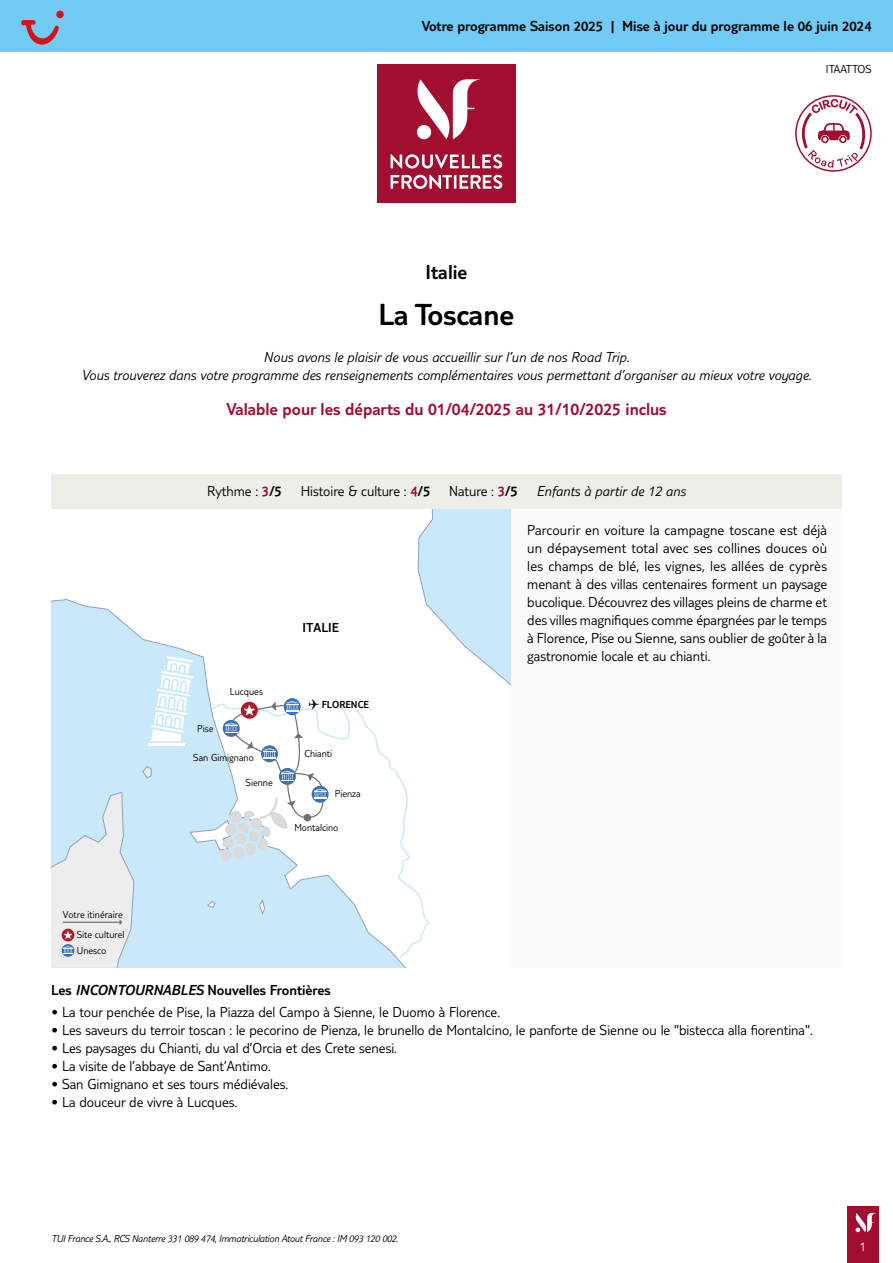
<style>
.page{position:relative;width:893px;height:1263px;background:#fff}
.page>*{position:absolute;margin:0;border:0;box-sizing:border-box;transform-origin:0 0}
.t1{font:300 31.5px "TUI Type";color:#000}
.t2{font:300 21px "TUI Type";color:#000}
.t3{font:300 18px "TUI Type";color:#a10e2f}
.t4{font:300 15px/18px "TUI Type";color:#000;text-align:justify}
.t5{font:italic 300 15px/18px "TUI Type";color:#000;text-align:center}
.t6{font:300 15px "TUI Type";color:#000}
.t7{font:300 13.5px "TUI Type";color:#000}
.t8{font:300 13.5px "TUI Type";color:#fff}
.t9{font:300 12px "TUI Type";color:#000}
.t10{font:300 10.5px/20.4px "TUI Type";color:#000;text-align:right}
.t11{font:italic 300 10.5px "TUI Type";letter-spacing:-.02em;color:#000}
.t12{font:300 10.5px "TUI Type";color:#000}
.s1{color:#a10e2f}
.s2{font-style:inherit}
.s3{font-style:italic}
</style>
<div class="page">
<div style="left:847px;top:1206px;width:32px;height:57px;background:#a10e2f"></div>
<svg style="left:855px;top:1213px;width:21px;height:19px"></svg>
<div style="left:51px;top:508px;width:791px;height:459px;background:#fbfafa"></div>
<div style="left:0;top:0;width:893px;height:51px;background:#71cbf4"></div>
<div style="left:377px;top:65px;width:139px;height:138px;background:#a10e2f"></div>
<svg style="left:391px;top:154px;width:111px;height:15px"></svg>
<svg style="left:391px;top:175px;width:111px;height:14px"></svg>
<svg style="left:416px;top:79px;width:65px;height:60px"></svg>
<svg style="left:51px;top:508px;width:459px;height:459px"></svg>
<svg style="left:143px;top:656px;width:288px;height:302px"></svg>
<svg style="left:51px;top:792px;width:83px;height:175px"></svg>
<div style="left:51px;top:474px;width:791px;height:34px;background:#eeede7"></div>
<svg style="left:21px;top:20px;width:38px;height:25px"></svg>
<div style="left:56px;top:11px;width:8px;height:7px;background:#d51317;border-radius:50%"></div>
<div style="left:795px;top:95px;width:77px;height:77px;border:2px solid #a10e2f;border-radius:50%"></div>
<svg style="left:802px;top:99px;width:63px;height:69px"></svg>
<p class="t6" style="left:422px;top:18px;width:451px">Votre programme Saison 2025 | Mise à jour du programme le 06 juin 2024</p>
<p class="t9" style="left:826px;top:62px;width:47px">ITAATTOS</p>
<h2 class="t2" style="left:425px;top:260px;width:44px">Italie</h2>
<h1 class="t1" style="left:378px;top:297px;width:137px">La Toscane</h1>
<p class="t5" style="left:82px;top:348px;width:731px">Nous avons le plaisir de vous accueillir sur l’un de nos Road Trip.<br>Vous trouverez dans votre programme des renseignements complémentaires vous permettant d’organiser au mieux votre voyage.</p>
<p class="t3" style="left:226px;top:398px;width:442px">Valable pour les départs du 01/04/2025 au 31/10/2025 inclus</p>
<p class="t4" style="left:207px;top:482px;width:76px">Rythme : <span class="s1">3</span><span class="s2">/5</span></p>
<p class="t4" style="left:301px;top:482px;width:219px">Histoire &amp; culture : <span class="s1">4</span><span class="s2">/5</span> Nature : <span class="s1">3</span><span class="s2">/5</span></p>
<p class="t5" style="left:536px;top:482px;width:151px">Enfants à partir de 12 ans</p>
<p class="t10" style="left:63px;top:904px;width:63px">Votre itinéraire<br>Site culturel</p>
<p class="t10" style="left:77px;top:940px;width:31px">Unesco</p>
<p class="t7" style="left:303px;top:619px;width:38px">ITALIE</p>
<p class="t10" style="left:197px;top:718px;width:18px">Pise</p>
<p class="t10" style="left:230px;top:681px;width:35px">Lucques</p>
<p class="t10" style="left:193px;top:747px;width:62px">San Gimignano</p>
<p class="t10" style="left:246px;top:772px;width:29px">Sienne</p>
<p class="t12" style="left:308px;top:698px;width:62px">✈ FLORENCE</p>
<p class="t10" style="left:304px;top:743px;width:29px">Chianti</p>
<p class="t10" style="left:335px;top:783px;width:27px">Pienza</p>
<p class="t10" style="left:294px;top:817px;width:46px">Montalcino</p>
<p class="t4" style="left:527px;top:521px;width:301px">Parcourir en voiture la campagne toscane est déjà un dépaysement total avec ses collines douces où les champs de blé, les vignes, les allées de cyprès menant à des villas centenaires forment un paysage bucolique. Découvrez des villages pleins de charme et des villes magnifiques comme épargnées par le temps à Florence, Pise ou Sienne, sans oublier de goûter à la gastronomie locale et au chianti.</p>
<p class="t6" style="left:51px;top:981px;width:281px">Les <span class="s3">INCONTOURNABLES</span> Nouvelles Frontières</p>
<p class="t4" style="left:51px;top:1002px;width:451px">• La tour penchée de Pise, la Piazza del Campo à Sienne, le Duomo à Florence.</p>
<p class="t4" style="left:51px;top:1020px;width:763px">• Les saveurs du terroir toscan : le pecorino de Pienza, le brunello de Montalcino, le panforte de Sienne ou le "bistecca alla fiorentina".</p>
<p class="t4" style="left:51px;top:1038px;width:347px">• Les paysages du Chianti, du val d’Orcia et des Crete senesi.</p>
<p class="t4" style="left:51px;top:1056px;width:221px">• La visite de l’abbaye de Sant’Antimo.</p>
<p class="t4" style="left:51px;top:1074px;width:239px">• San Gimignano et ses tours médiévales.</p>
<p class="t4" style="left:51px;top:1092px;width:188px">• La douceur de vivre à Lucques.</p>
<p class="t11" style="left:51px;top:1232px;width:349px">TUI France S.A., RCS Nanterre 331 089 474, Immatriculation Atout France : IM 093 120 002.</p>
<p class="t8" style="left:860px;top:1239px;width:8px">1</p>
</div>
